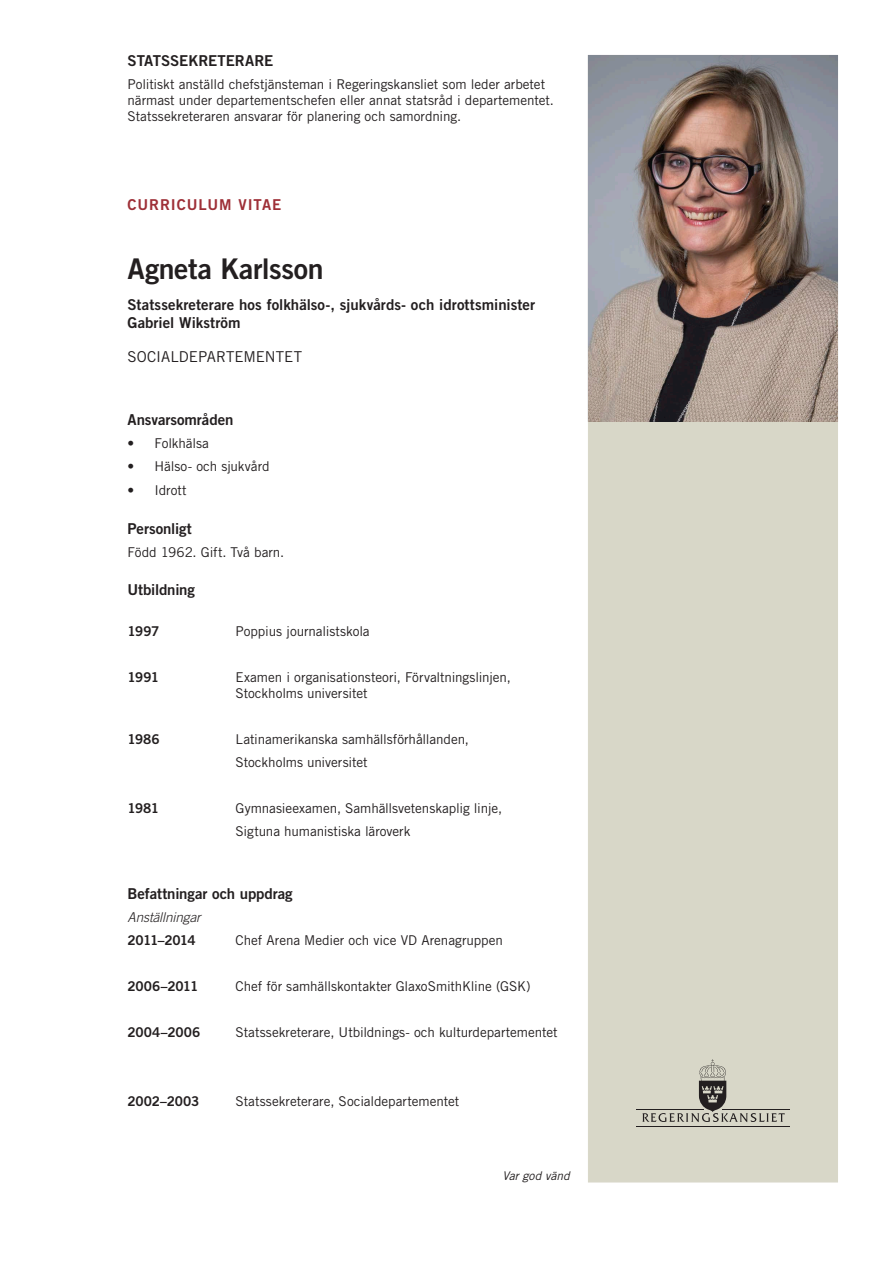
<style>
.page{position:relative;width:893px;height:1263px;background:#fff}
.page>*{position:absolute;margin:0;border:0;box-sizing:border-box;transform-origin:0 0}
._4_Namn{font:28.5px "Trade Gothic Pro Bd 2";letter-spacing:-.01em;color:#231f20}
._5_Ttitel{font:15px/18px "Trade Gothic Pro Bd 2";letter-spacing:.005em;color:#231f20}
._7_rubrik_gemen_hf{font:15px "Trade Gothic Pro Bd 2";letter-spacing:-.005em;color:#231f20}
._6_Departement{font:15px "Trade Gothic Pro";letter-spacing:.005em;color:#231f20}
._1_rubrik_vers_hf{font:15px "Trade Gothic Pro Bd 2";letter-spacing:-.005em;color:#231f20}
._3_CURRICULUM_VITAE{font:15px "Trade Gothic Pro Bd 2";letter-spacing:.055em;color:#9e2f37}
._8_Brödtext_luft_för{font:13.5px/16.2px "Trade Gothic Pro";letter-spacing:-.005em;color:#231f20}
._8_Brödtext_luft_för-2{font:13.5px "Trade Gothic Pro Bd 2";letter-spacing:-.015em;color:#231f20}
._8_Brödtext_luft_för-3{font:italic 300 13.5px "Trade Gothic Pro";letter-spacing:-.005em;color:#231f20}
._8_Brödtext_luft_för-4{font:13.5px "Trade Gothic Pro Bd 2";letter-spacing:-.055em;color:#231f20}
._9_Nottext{font:italic 12px "Trade Gothic Pro";color:#231f20}
</style>
<div class="page">
<div style="left:588px;top:421px;width:250px;height:761px;background:#d8d7c8"></div>
<svg style="left:642px;top:1059px;width:143px;height:63px"></svg>
<hr style="left:636px;top:1109px;width:67px;height:1px;background:#231f20">
<hr style="left:722px;top:1109px;width:68px;height:1px;background:#231f20">
<hr style="left:636px;top:1126px;width:154px;height:1px;background:#231f20">
<img style="left:588px;top:55px;width:250px;height:366px">
<p class="_1_rubrik_vers_hf" style="left:128px;top:51px;width:147px">STATSSEKRETERARE</p>
<p class="_8_Brödtext_luft_för" style="left:128px;top:76px;width:428px">Politiskt anställd chefstjänsteman i Regeringskansliet som leder arbetet närmast under departementschefen eller annat statsråd i departementet.<br>Statssekreteraren ansvarar för planering och samordning.</p>
<p class="_3_CURRICULUM_VITAE" style="left:128px;top:195px;width:155px">CURRICULUM VITAE</p>
<p class="_4_Namn" style="left:128px;top:251px;width:198px">Agneta Karlsson</p>
<p class="_5_Ttitel" style="left:128px;top:295px;width:409px">Statssekreterare hos folkhälso-, sjukvårds- och idrottsminister<br>Gabriel Wikström</p>
<p class="_6_Departement" style="left:128px;top:347px;width:176px">SOCIALDEPARTEMENTET</p>
<p class="_7_rubrik_gemen_hf" style="left:128px;top:410px;width:107px">Ansvarsområden</p>
<p class="_8_Brödtext_luft_för" style="left:128px;top:435px;width:83px">• Folkhälsa</p>
<p class="_8_Brödtext_luft_för" style="left:128px;top:458px;width:144px">• Hälso- och sjukvård</p>
<p class="_8_Brödtext_luft_för" style="left:128px;top:482px;width:61px">• Idrott</p>
<p class="_7_rubrik_gemen_hf" style="left:128px;top:519px;width:66px">Personligt</p>
<p class="_8_Brödtext_luft_för" style="left:128px;top:543px;width:158px">Född 1962. Gift. Två barn.</p>
<p class="_7_rubrik_gemen_hf" style="left:128px;top:580px;width:69px">Utbildning</p>
<p class="_8_Brödtext_luft_för-2" style="left:128px;top:623px;width:33px">1997</p>
<p class="_8_Brödtext_luft_för" style="left:236px;top:623px;width:136px">Poppius journalistskola</p>
<p class="_8_Brödtext_luft_för-2" style="left:128px;top:669px;width:33px">1991</p>
<p class="_8_Brödtext_luft_för" style="left:236px;top:669px;width:277px">Examen i organisationsteori, Förvaltningslinjen,<br>Stockholms universitet</p>
<p class="_8_Brödtext_luft_för-2" style="left:128px;top:731px;width:34px">1986</p>
<p class="_8_Brödtext_luft_för" style="left:236px;top:731px;width:235px">Latinamerikanska samhällsförhållanden,</p>
<p class="_8_Brödtext_luft_för" style="left:236px;top:754px;width:134px">Stockholms universitet</p>
<p class="_8_Brödtext_luft_för-2" style="left:128px;top:800px;width:33px">1981</p>
<p class="_8_Brödtext_luft_för" style="left:236px;top:800px;width:268px">Gymnasieexamen, Samhällsvetenskaplig linje,</p>
<p class="_8_Brödtext_luft_för" style="left:236px;top:823px;width:176px">Sigtuna humanistiska läroverk</p>
<p class="_7_rubrik_gemen_hf" style="left:128px;top:884px;width:167px">Befattningar och uppdrag</p>
<p class="_8_Brödtext_luft_för-3" style="left:128px;top:909px;width:75px">Anställningar</p>
<p class="_8_Brödtext_luft_för-4" style="left:128px;top:932px;width:70px">2011–2014</p>
<p class="_8_Brödtext_luft_för" style="left:236px;top:932px;width:269px">Chef Arena Medier och vice VD Arenagruppen</p>
<p class="_8_Brödtext_luft_för-2" style="left:128px;top:978px;width:72px">2006–2011</p>
<p class="_8_Brödtext_luft_för" style="left:236px;top:978px;width:297px">Chef för samhällskontakter GlaxoSmithKline (GSK)</p>
<p class="_8_Brödtext_luft_för-2" style="left:128px;top:1024px;width:74px">2004–2006</p>
<p class="_8_Brödtext_luft_för" style="left:236px;top:1024px;width:324px">Statssekreterare, Utbildnings- och kulturdepartementet</p>
<p class="_8_Brödtext_luft_för-2" style="left:128px;top:1092px;width:73px">2002–2003</p>
<p class="_8_Brödtext_luft_för" style="left:236px;top:1092px;width:225px">Statssekreterare, Socialdepartementet</p>
<p class="_9_Nottext" style="left:502px;top:1169px;width:69px">Var god vänd</p>
</div>
